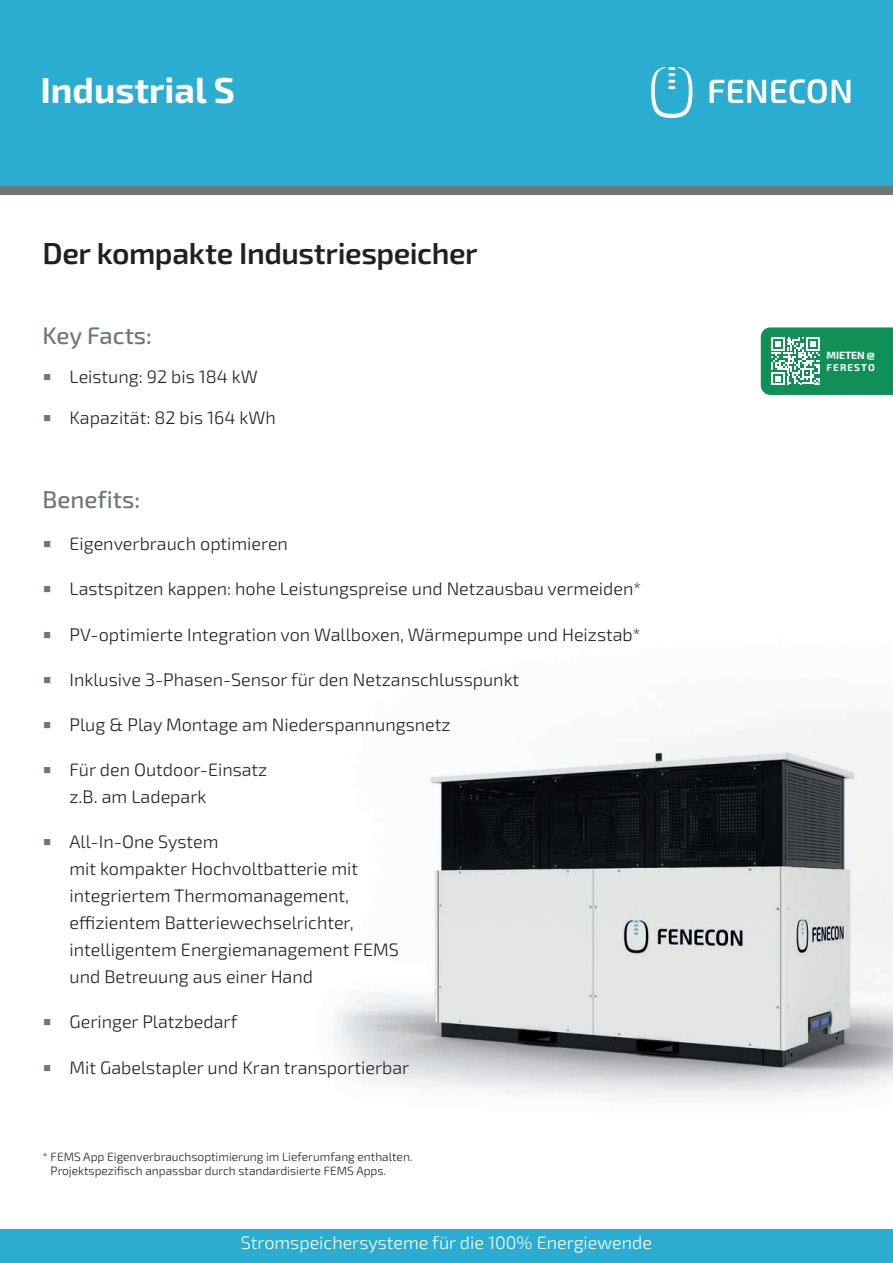
<style>
.page{position:relative;width:893px;height:1263px;background:#fff}
.page>*{position:absolute;margin:0;border:0;box-sizing:border-box;transform-origin:0 0}
.t1{font:700 36px "Exo 2";color:#fff}
.t2{font:600 30px "Exo 2";letter-spacing:-.015em;color:#231f20}
.Absatz_mit_Aufzählungszeichen{font:500 24px "Exo 2";color:#6e7873}
.Absatz_mit_Aufzählungszeichen-2{font:300 18px/27px "Exo 2";color:#231f20}
.t3{font:300 18px "Exo 2";color:#fff}
.Absatz_mit_Aufzählungszeichen-3{font:300 12px/13.5px "Exo 2";color:#231f20}
.t4{font:700 10.5px "Exo 2";letter-spacing:-.01em;color:#fff}
.t5{font:700 9.9px "Exo 2";letter-spacing:.11em;color:#fff}
.s1{font-family:"Arial Narrow";font-weight:400;font-size:27px;color:#6e7873}
</style>
<div class="page">
<img style="left:337px;top:725px;width:556px;height:373px">
<div style="left:0;top:0;width:893px;height:187px;background:#2badd1"></div>
<svg style="left:651px;top:67px;width:41px;height:51px"></svg>
<svg style="left:710px;top:79px;width:140px;height:24px"></svg>
<div style="left:0;top:186px;width:893px;height:9px;background:#6e7873"></div>
<svg style="left:761px;top:327px;width:132px;height:68px;background:#34a070"></svg>
<div style="left:0;top:1229px;width:893px;height:34px;background:#2badd1"></div>
<p class="t1" style="left:40px;top:66px;width:196px">Industrial S</p>
<p class="t2" style="left:43px;top:232px;width:437px">Der kompakte Industriespeicher</p>
<p class="Absatz_mit_Aufzählungszeichen" style="left:43px;top:319px;width:111px">Key Facts:</p>
<p class="Absatz_mit_Aufzählungszeichen-2" style="left:43px;top:362px;width:217px"><span class="s1">▪</span> Leistung: 92 bis 184 kW</p>
<p class="Absatz_mit_Aufzählungszeichen-2" style="left:43px;top:403px;width:235px"><span class="s1">▪</span> Kapazität: 82 bis 164 kWh</p>
<p class="Absatz_mit_Aufzählungszeichen" style="left:43px;top:483px;width:99px">Benefits:</p>
<p class="Absatz_mit_Aufzählungszeichen-2" style="left:43px;top:530px;width:247px"><span class="s1">▪</span> Eigenverbrauch optimieren</p>
<p class="Absatz_mit_Aufzählungszeichen-2" style="left:43px;top:575px;width:600px"><span class="s1">▪</span> Lastspitzen kappen: hohe Leistungspreise und Netzausbau vermeiden*</p>
<p class="Absatz_mit_Aufzählungszeichen-2" style="left:43px;top:620px;width:599px"><span class="s1">▪</span> PV-optimierte Integration von Wallboxen, Wärmepumpe und Heizstab*</p>
<p class="Absatz_mit_Aufzählungszeichen-2" style="left:43px;top:665px;width:478px"><span class="s1">▪</span> Inklusive 3-Phasen-Sensor für den Netzanschlusspunkt</p>
<p class="Absatz_mit_Aufzählungszeichen-2" style="left:43px;top:710px;width:410px"><span class="s1">▪</span> Plug &amp; Play Montage am Niederspannungsnetz</p>
<p class="Absatz_mit_Aufzählungszeichen-2" style="left:70px;top:756px;width:199px;text-indent:-27px"><span class="s1">▪</span> Für den Outdoor-Einsatz z.B. am Ladepark</p>
<p class="Absatz_mit_Aufzählungszeichen-2" style="left:70px;top:828px;width:331px;text-indent:-27px"><span class="s1">▪</span> All-In-One System<br>mit kompakter Hochvoltbatterie mit integriertem Thermomanagement, effizientem Batteriewechselrichter, intelligentem Energiemanagement FEMS und Betreuung aus einer Hand</p>
<p class="Absatz_mit_Aufzählungszeichen-2" style="left:43px;top:1008px;width:196px"><span class="s1">▪</span> Geringer Platzbedarf</p>
<p class="Absatz_mit_Aufzählungszeichen-2" style="left:43px;top:1053px;width:368px"><span class="s1">▪</span> Mit Gabelstapler und Kran transportierbar</p>
<p class="Absatz_mit_Aufzählungszeichen-3" style="left:51px;top:1150px;width:363px;text-indent:-8px">* FEMS App Eigenverbrauchsoptimierung im Lieferumfang enthalten.<br>Projektspezifisch anpassbar durch standardisierte FEMS Apps.</p>
<p class="t3" style="left:241px;top:1230px;width:413px">Stromspeichersysteme für die 100% Energiewende</p>
<p class="t4" style="left:827px;top:348px;width:50px">MIETEN @</p>
<p class="t5" style="left:827px;top:360px;width:50px">FERESTO</p>
</div>
